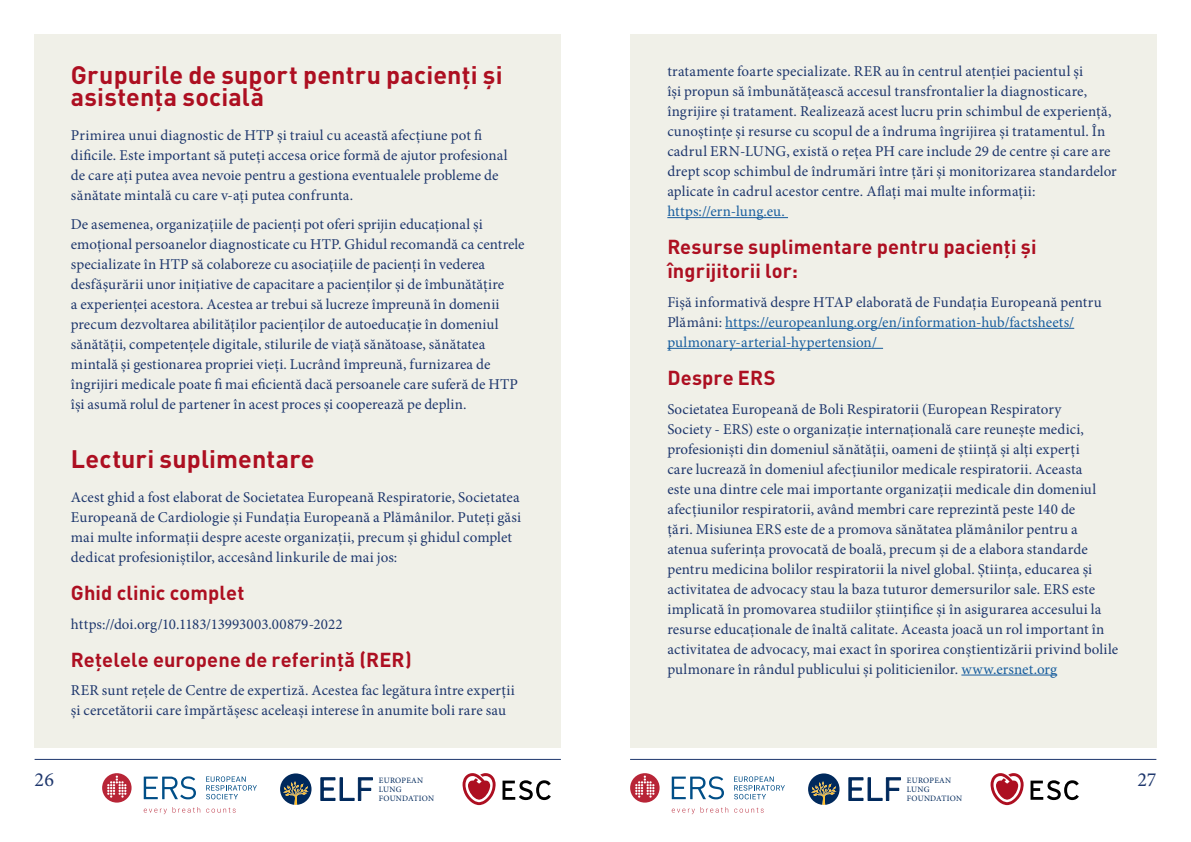
<style>
.page{position:relative;width:1191px;height:842px;background:#fff}
.page>*{position:absolute;margin:0;border:0;box-sizing:border-box;transform-origin:0 0}
.H1_-_Section_heading{font:700 25px/22px "DIN Pro";letter-spacing:.01em;color:#ad0f21}
.t1{font:700 20px/24px "DIN Pro";letter-spacing:.01em;color:#ad0f21}
.t2{font:20px "Minion Pro";color:#1e376d}
.Body{font:15px/20px "Minion Pro";letter-spacing:.01em;color:#1e376d}
.Body-2{font:15px/20px "Minion Pro";letter-spacing:.01em;color:#175d9e}
.t3{font:8.2px/8.8px "Minion Pro";letter-spacing:.025em;color:#00295c}
.s1{color:#175d9e}
.s2{color:#1e376d}
</style>
<div class="page">
<div style="left:35px;top:35px;width:526px;height:713px;background:#f0f0e8"></div>
<div style="left:630px;top:35px;width:526px;height:713px;background:#f0f0e8"></div>
<hr style="left:35px;top:759px;width:526px;height:1px;background:#1e376d">
<hr style="left:630px;top:759px;width:526px;height:1px;background:#1e376d">
<svg style="left:990px;top:773px;width:33px;height:32px"></svg>
<svg style="left:1030px;top:780px;width:48px;height:20px"></svg>
<svg style="left:630px;top:773px;width:29px;height:30px"></svg>
<svg style="left:635px;top:775px;width:19px;height:23px"></svg>
<svg style="left:671px;top:776px;width:53px;height:23px"></svg>
<svg style="left:671px;top:807px;width:57px;height:7px"></svg>
<svg style="left:734px;top:808px;width:29px;height:5px"></svg>
<svg style="left:734px;top:776px;width:51px;height:24px"></svg>
<svg style="left:848px;top:777px;width:53px;height:24px"></svg>
<svg style="left:808px;top:773px;width:31px;height:32px"></svg>
<svg style="left:462px;top:773px;width:33px;height:32px"></svg>
<svg style="left:502px;top:780px;width:49px;height:20px"></svg>
<svg style="left:102px;top:773px;width:30px;height:30px"></svg>
<svg style="left:107px;top:775px;width:19px;height:23px"></svg>
<svg style="left:144px;top:776px;width:52px;height:23px"></svg>
<svg style="left:144px;top:807px;width:56px;height:7px"></svg>
<svg style="left:206px;top:808px;width:30px;height:5px"></svg>
<svg style="left:206px;top:776px;width:51px;height:24px"></svg>
<svg style="left:320px;top:777px;width:53px;height:24px"></svg>
<svg style="left:280px;top:773px;width:31px;height:32px"></svg>
<hr style="left:667px;top:217px;width:121px;height:1px;background:#175d9e">
<hr style="left:725px;top:328px;width:349px;height:1px;background:#175d9e">
<hr style="left:667px;top:348px;width:216px;height:1px;background:#175d9e">
<hr style="left:961px;top:675px;width:96px;height:1px;background:#175d9e">
<p class="H1_-_Section_heading" style="left:71px;top:61px;width:433px">Grupurile de suport pentru pacienți și asistența socială</p>
<p class="Body" style="left:71px;top:126px;width:438px">Primirea unui diagnostic de HTP și traiul cu această afecțiune pot fi dificile. Este important să puteți accesa orice formă de ajutor profesional de care ați putea avea nevoie pentru a gestiona eventualele probleme de sănătate mintală cu care v-ați putea confrunta.</p>
<p class="Body" style="left:71px;top:214px;width:455px">De asemenea, organizațiile de pacienți pot oferi sprijin educațional și emoțional persoanelor diagnosticate cu HTP. Ghidul recomandă ca centrele specializate în HTP să colaboreze cu asociațiile de pacienți în vederea desfășurării unor inițiative de capacitare a pacienților și de îmbunătățire<br>a experienței acestora. Acestea ar trebui să lucreze împreună în domenii precum dezvoltarea abilităților pacienților de autoeducație în domeniul sănătății, competențele digitale, stilurile de viață sănătoase, sănătatea mintală și gestionarea propriei vieți. Lucrând împreună, furnizarea de îngrijiri medicale poate fi mai eficientă dacă persoanele care suferă de HTP își asumă rolul de partener în acest proces și cooperează pe deplin.</p>
<p class="H1_-_Section_heading" style="left:71px;top:445px;width:245px">Lecturi suplimentare</p>
<p class="Body" style="left:71px;top:487px;width:451px">Acest ghid a fost elaborat de Societatea Europeană Respiratorie, Societatea Europeană de Cardiologie și Fundația Europeană a Plămânilor. Puteți găsi mai multe informații despre aceste organizații, precum și ghidul complet dedicat profesioniștilor, accesând linkurile de mai jos:</p>
<h2 class="t1" style="left:71px;top:579px;width:175px">Ghid clinic complet</h2>
<p class="Body" style="left:71px;top:614px;width:273px">https://doi.org/10.1183/13993003.00879-2022</p>
<h2 class="t1" style="left:71px;top:645px;width:342px">Rețelele europene de referință (RER)</h2>
<p class="Body" style="left:71px;top:681px;width:445px">RER sunt rețele de Centre de expertiză. Acestea fac legătura între experții și cercetătorii care împărtășesc aceleași interese în anumite boli rare sau</p>
<p class="Body" style="left:667px;top:61px;width:451px">tratamente foarte specializate. RER au în centrul atenției pacientul și<br>își propun să îmbunătățească accesul transfrontalier la diagnosticare, îngrijire și tratament. Realizează acest lucru prin schimbul de experiență, cunoștințe și resurse cu scopul de a îndruma îngrijirea și tratamentul. În cadrul ERN-LUNG, există o rețea PH care include 29 de centre și care are drept scop schimbul de îndrumări între țări și monitorizarea standardelor aplicate în cadrul acestor centre. Aflați mai multe informații: <span class="s1">https://ern-lung.eu.</span></p>
<h2 class="t1" style="left:667px;top:233px;width:371px">Resurse suplimentare pentru pacienți și îngrijitorii lor:</h2>
<p class="Body-2" style="left:667px;top:292px;width:436px"><span class="s2">Fișă informativă despre HTAP elaborată de Fundația Europeană pentru<br>Plămâni:</span> https://europeanlung.org/en/information-hub/factsheets/ pulmonary-arterial-hypertension/</p>
<h2 class="t1" style="left:667px;top:363px;width:110px">Despre ERS</h2>
<p class="Body" style="left:667px;top:399px;width:452px">Societatea Europeană de Boli Respiratorii (European Respiratory<br>Society - ERS) este o organizație internațională care reunește medici, profesioniști din domeniul sănătății, oameni de știință și alți experți<br>care lucrează în domeniul afecțiunilor medicale respiratorii. Aceasta<br>este una dintre cele mai importante organizații medicale din domeniul afecțiunilor respiratorii, având membri care reprezintă peste 140 de<br>țări. Misiunea ERS este de a promova sănătatea plămânilor pentru a atenua suferința provocată de boală, precum și de a elabora standarde pentru medicina bolilor respiratorii la nivel global. Știința, educarea și activitatea de advocacy stau la baza tuturor demersurilor sale. ERS este implicată în promovarea studiilor științifice și în asigurarea accesului la resurse educaționale de înaltă calitate. Aceasta joacă un rol important în activitatea de advocacy, mai exact în sporirea conștientizării privind bolile pulmonare în rândul publicului și politicienilor. <span class="s1">www.ersnet.org</span></p>
<h2 class="t2" style="left:35px;top:766px;width:21px">26</h2>
<p class="t3" style="left:379px;top:776px;width:46px">EUROPEAN</p>
<h2 class="t2" style="left:1137px;top:766px;width:20px">27</h2>
<p class="t3" style="left:379px;top:785px;width:57px">LUNG<br>FOUNDATION</p>
<p class="t3" style="left:907px;top:776px;width:57px">EUROPEAN<br>LUNG<br>FOUNDATION</p>
</div>
